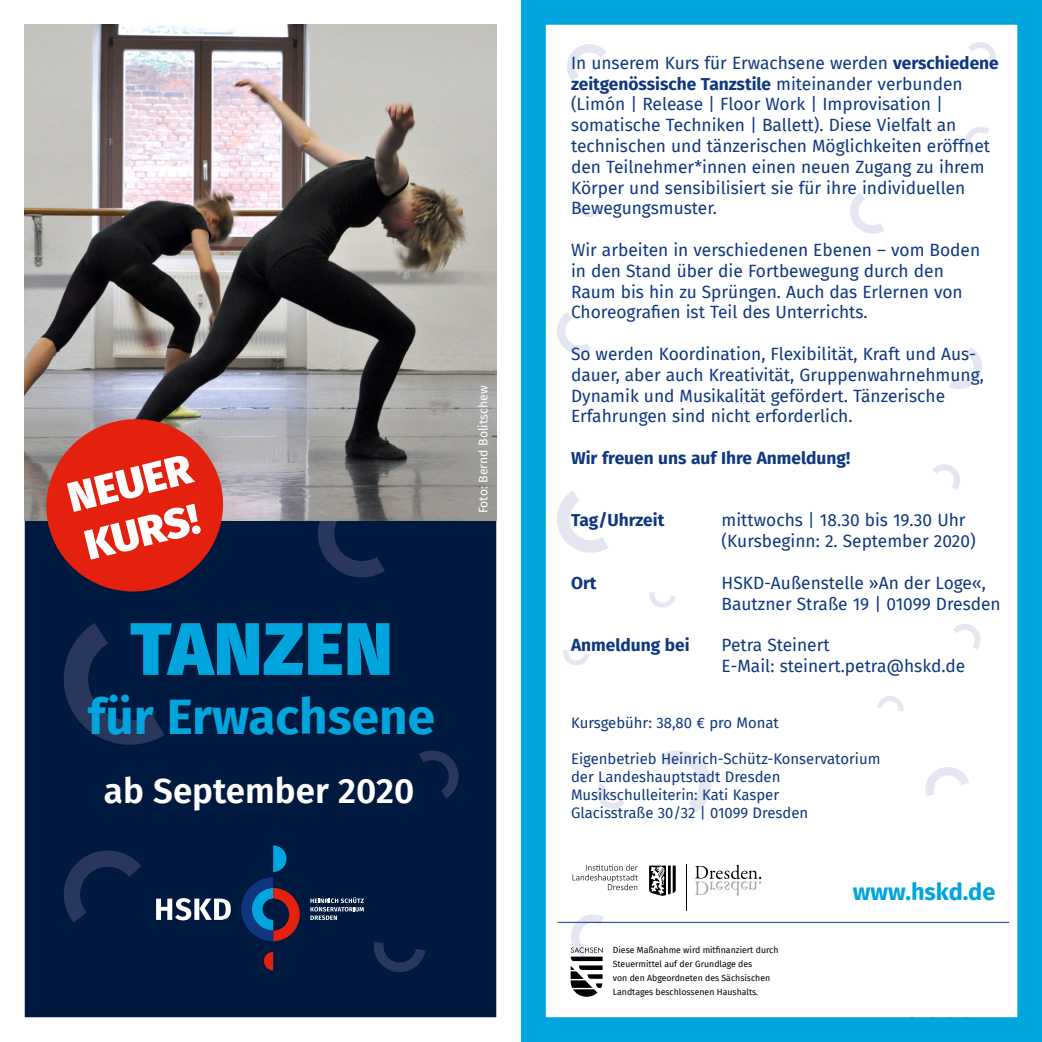
<style>
.page{position:relative;width:1042px;height:1042px;background:#fff}
.page>*{position:absolute;margin:0;border:0;box-sizing:border-box;transform-origin:0 0}
.t1{font:900 74.2px "Fira Sans";letter-spacing:.01em;color:#00a5dd}
.t2{font:700 49.52px "Fira Sans";color:#00a5dd}
.t3{font:900 42px/50.4px "Fira Sans";color:#fff}
.t4{font:600 35px "Fira Sans";color:#fff}
.t5{font:700 23.62px "Fira Sans";color:#00a5dd}
.t6{font:17.32px/20.8px "Fira Sans";color:#0f377f}
.t7{font:700 17.32px "Fira Sans";color:#0f377f}
.t8{font:14.88px/17.8px "Fira Sans";color:#0f377f}
.t9{font:12.25px "Fira Sans";color:#fff}
.t10{font:8.75px/14px "Fira Sans";color:#000}
.s1{font-weight:700}
</style>
<div class="page">
<div style="left:12px;top:12px;width:497px;height:1017px;background:#00193e"></div>
<div style="left:0;top:0;width:521px;height:1042px;border:25px solid #fff"></div>
<svg style="left:851px;top:192px;width:33px;height:42px"></svg>
<svg style="left:558px;top:312px;width:33px;height:42px"></svg>
<svg style="left:567px;top:46px;width:39px;height:35px"></svg>
<svg style="left:968px;top:42px;width:26px;height:26px"></svg>
<svg style="left:949px;top:347px;width:33px;height:41px"></svg>
<svg style="left:563px;top:650px;width:27px;height:16px"></svg>
<svg style="left:559px;top:491px;width:49px;height:62px"></svg>
<svg style="left:933px;top:464px;width:25px;height:26px"></svg>
<svg style="left:965px;top:128px;width:24px;height:27px"></svg>
<svg style="left:649px;top:592px;width:27px;height:16px"></svg>
<svg style="left:576px;top:201px;width:27px;height:16px"></svg>
<svg style="left:953px;top:624px;width:26px;height:26px"></svg>
<svg style="left:925px;top:769px;width:44px;height:27px"></svg>
<svg style="left:660px;top:750px;width:49px;height:63px"></svg>
<svg style="left:598px;top:783px;width:27px;height:26px"></svg>
<svg style="left:877px;top:696px;width:27px;height:16px"></svg>
<svg style="left:310px;top:897px;width:54px;height:23px"></svg>
<svg style="left:264px;top:952px;width:9px;height:18px"></svg>
<svg style="left:241px;top:845px;width:59px;height:96px"></svg>
<div style="left:521px;top:0;width:521px;height:1042px;border:25px solid #00a5dd"></div>
<svg style="left:649px;top:865px;width:27px;height:31px"></svg>
<svg style="left:695px;top:864px;width:66px;height:32px"></svg>
<hr style="left:686px;top:864px;width:1px;height:47px;background:#000">
<svg style="left:572px;top:864px;width:66px;height:26px"></svg>
<hr style="left:558px;top:922px;width:451px;height:1px;background:#0f377f">
<svg style="left:561px;top:916px;width:52px;height:81px"></svg>
<svg style="left:321px;top:521px;width:64px;height:57px"></svg>
<svg style="left:63px;top:854px;width:168px;height:68px"></svg>
<svg style="left:374px;top:942px;width:52px;height:30px"></svg>
<svg style="left:419px;top:750px;width:38px;height:48px"></svg>
<img style="left:25px;top:25px;width:471px;height:496px">
<svg style="left:37px;top:410px;width:195px;height:335px"></svg>
<h3 class="t3" style="left:62px;top:470px;width:127px;rotate:-14deg">NEUER<br>KURS!</h3>
<h1 class="t1" style="left:130px;top:582px;width:264px">TANZEN</h1>
<h2 class="t2" style="left:88px;top:675px;width:348px">für Erwachsene</h2>
<h3 class="t4" style="left:104px;top:762px;width:312px">ab September 2020</h3>
<p class="t9" style="left:474px;top:513px;width:129px;rotate:-90deg">Foto: Bernd Bolitschew</p>
<p class="t6" style="left:571px;top:52px;width:429px">In unserem Kurs für Erwachsene werden <span class="s1">verschiedene zeitgenössische Tanzstile</span> miteinander verbunden (Limón | Release | Floor Work | Improvisation | somatische Techniken | Ballett). Diese Vielfalt an technischen und tänzerischen Möglichkeiten eröffnet den Teilnehmer*innen einen neuen Zugang zu ihrem Körper und sensibilisiert sie für ihre individuellen Bewegungsmuster.</p>
<p class="t6" style="left:571px;top:239px;width:411px">Wir arbeiten in verschiedenen Ebenen – vom Boden in den Stand über die Fortbewegung durch den Raum bis hin zu Sprüngen. Auch das Erlernen von Choreografien ist Teil des Unterrichts.</p>
<p class="t6" style="left:571px;top:343px;width:414px">So werden Koordination, Flexibilität, Kraft und Aus&shy;dauer, aber auch Kreativität, Gruppenwahrnehmung, Dynamik und Musikalität gefördert. Tänzerische Erfahrungen sind nicht erforderlich.</p>
<p class="t7" style="left:571px;top:443px;width:281px">Wir freuen uns auf Ihre Anmeldung!</p>
<p class="t7" style="left:571px;top:506px;width:95px">Tag/Uhrzeit</p>
<p class="t6" style="left:721px;top:509px;width:256px">mittwochs | 18.30 bis 19.30 Uhr (Kursbeginn: 2. September 2020)</p>
<p class="t7" style="left:571px;top:568px;width:27px">Ort</p>
<p class="t6" style="left:721px;top:572px;width:281px">HSKD-Außenstelle »An der Loge«,<br>Bautzner Straße 19 | 01099 Dresden</p>
<p class="t7" style="left:571px;top:630px;width:120px">Anmeldung bei</p>
<p class="t6" style="left:721px;top:634px;width:245px">Petra Steinert<br>E-Mail: steinert.petra@hskd.de</p>
<p class="t8" style="left:571px;top:714px;width:209px">Kursgebühr: 38,80 € pro Monat</p>
<p class="t8" style="left:571px;top:749px;width:311px">Eigenbetrieb Heinrich-Schütz-Konservatorium der Landeshauptstadt Dresden Musikschulleiterin: Kati Kasper<br>Glacisstraße 30/32 | 01099 Dresden</p>
<p class="t10" style="left:613px;top:943px;width:167px">Diese Maßnahme wird mitfinanziert durch Steuermittel auf der Grundlage des<br>von den Abgeordneten des Sächsischen Landtages beschlossenen Haushalts.</p>
<h3 class="t5" style="left:853px;top:872px;width:144px">www.hskd.de</h3>
</div>
